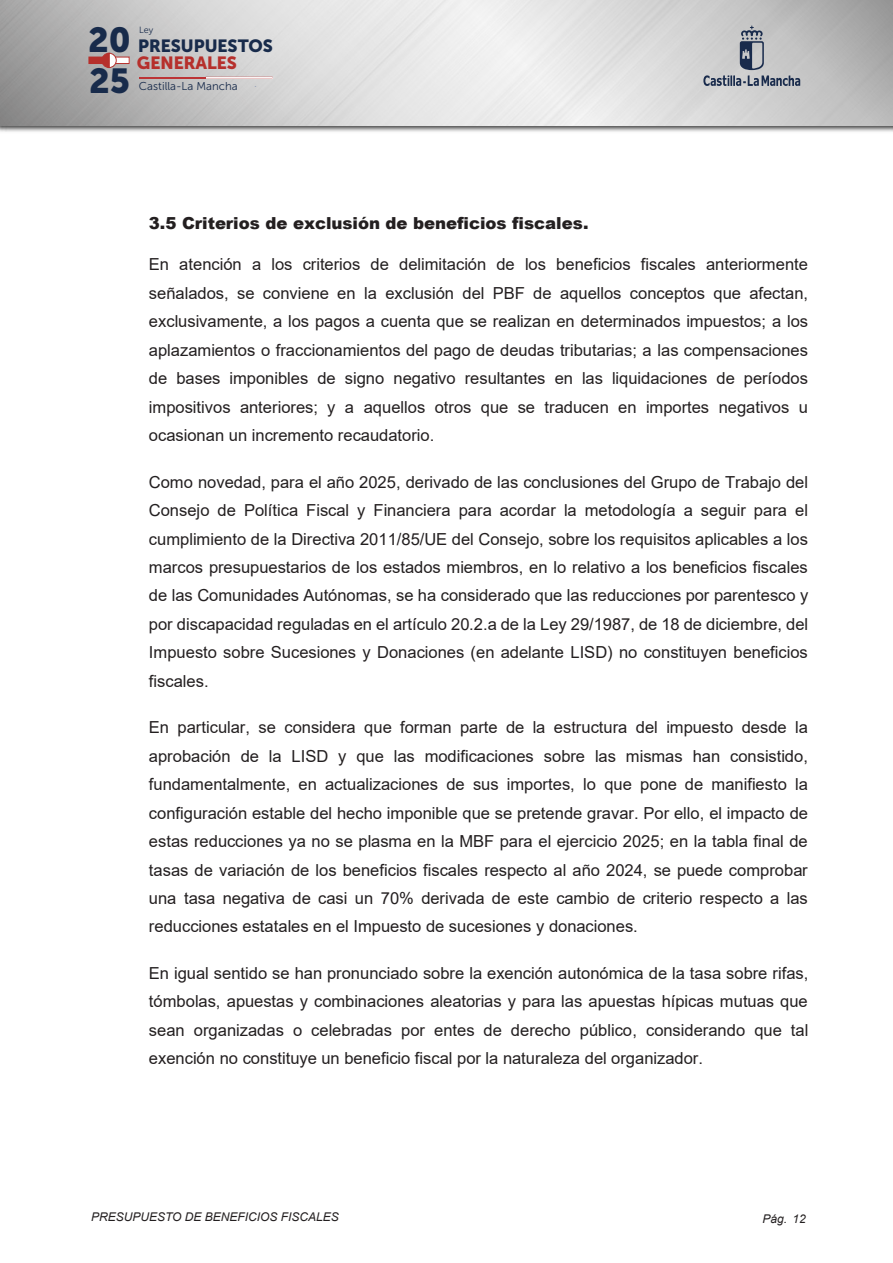
<style>
.page{position:relative;width:893px;height:1263px;background:#fff}
.page>*{position:absolute;margin:0;border:0;box-sizing:border-box;transform-origin:0 0}
.t1{font:34.5px "Museo Sans Cyrl 900";color:#182b4b}
.t2{font:17.55px "Museo Sans Cyrl 900";color:#182b4b}
.t3{font:17.55px "Museo Sans Cyrl 900";color:#b6302c}
.t4{font:16.5px/28.5px "Arial";color:#231f20;text-align:justify}
.t5{font:900 16.5px "Arial";letter-spacing:-.005em;color:#231f20}
.t6{font:italic 12px "Arial";color:#231f20}
.t7{font:11.4px "Museo Sans 300";color:#182b4b}
.t8{font:9px "Museo Sans 300";color:#182b4b}
</style>
<div class="page">
<img style="left:0;top:125px;width:893px;height:7px">
<img style="left:0;top:0;width:893px;height:125px">
<svg style="left:703px;top:26px;width:97px;height:60px;background:#adb0b5"></svg>
<hr style="left:139px;top:77px;width:67px;height:1px;background:#bc3436">
<hr style="left:206px;top:77px;width:67px;height:1px;background:#bc3436">
<div style="left:89px;top:57px;width:20px;height:7px;background:#b6302c"></div>
<div style="left:109px;top:57px;width:20px;height:7px;background:#fff"></div>
<div style="left:109px;top:57px;width:21px;height:7px;border:1px solid #b6302c"></div>
<svg style="left:101px;top:53px;width:16px;height:15px"></svg>
<h1 class="t1" style="left:88px;top:20px;width:44px">20</h1>
<h1 class="t1" style="left:89px;top:62px;width:42px">25</h1>
<p class="t8" style="left:139px;top:25px;width:16px">Ley</p>
<p class="t2" style="left:138px;top:35px;width:136px">PRESUPUESTOS</p>
<p class="t3" style="left:137px;top:53px;width:102px">GENERALES</p>
<p class="t7" style="left:139px;top:80px;width:100px">Castilla-La Mancha</p>
<p class="t5" style="left:149px;top:211px;width:441px">3.5 Criterios de exclusión de beneficios fiscales.</p>
<p class="t4" style="left:149px;top:250px;width:661px">En atención a los criterios de delimitación de los beneficios fiscales anteriormente señalados, se conviene en la exclusión del PBF de aquellos conceptos que afectan, exclusivamente, a los pagos a cuenta que se realizan en determinados impuestos; a los aplazamientos o fraccionamientos del pago de deudas tributarias; a las compensaciones de bases imponibles de signo negativo resultantes en las liquidaciones de períodos impositivos anteriores; y a aquellos otros que se traducen en importes negativos u ocasionan un incremento recaudatorio.</p>
<p class="t4" style="left:149px;top:467px;width:661px">Como novedad, para el año 2025, derivado de las conclusiones del Grupo de Trabajo del Consejo de Política Fiscal y Financiera para acordar la metodología a seguir para el cumplimiento de la Directiva 2011/85/UE del Consejo, sobre los requisitos aplicables a los marcos presupuestarios de los estados miembros, en lo relativo a los beneficios fiscales de las Comunidades Autónomas, se ha considerado que las reducciones por parentesco y por discapacidad reguladas en el artículo 20.2.a de la Ley 29/1987, de 18 de diciembre, del Impuesto sobre Sucesiones y Donaciones (en adelante LISD) no constituyen beneficios fiscales.</p>
<p class="t4" style="left:149px;top:713px;width:661px">En particular, se considera que forman parte de la estructura del impuesto desde la aprobación de la LISD y que las modificaciones sobre las mismas han consistido, fundamentalmente, en actualizaciones de sus importes, lo que pone de manifiesto la configuración estable del hecho imponible que se pretende gravar. Por ello, el impacto de estas reducciones ya no se plasma en la MBF para el ejercicio 2025; en la tabla final de tasas de variación de los beneficios fiscales respecto al año 2024, se puede comprobar una tasa negativa de casi un 70% derivada de este cambio de criterio respecto a las reducciones estatales en el Impuesto de sucesiones y donaciones.</p>
<p class="t4" style="left:149px;top:959px;width:661px">En igual sentido se han pronunciado sobre la exención autonómica de la tasa sobre rifas, tómbolas, apuestas y combinaciones aleatorias y para las apuestas hípicas mutuas que sean organizadas o celebradas por entes de derecho público, considerando que tal exención no constituye un beneficio fiscal por la naturaleza del organizador.</p>
<p class="t6" style="left:91px;top:1209px;width:249px">PRESUPUESTO DE BENEFICIOS FISCALES</p>
<p class="t6" style="left:763px;top:1211px;width:45px">Pág. 12</p>
</div>
